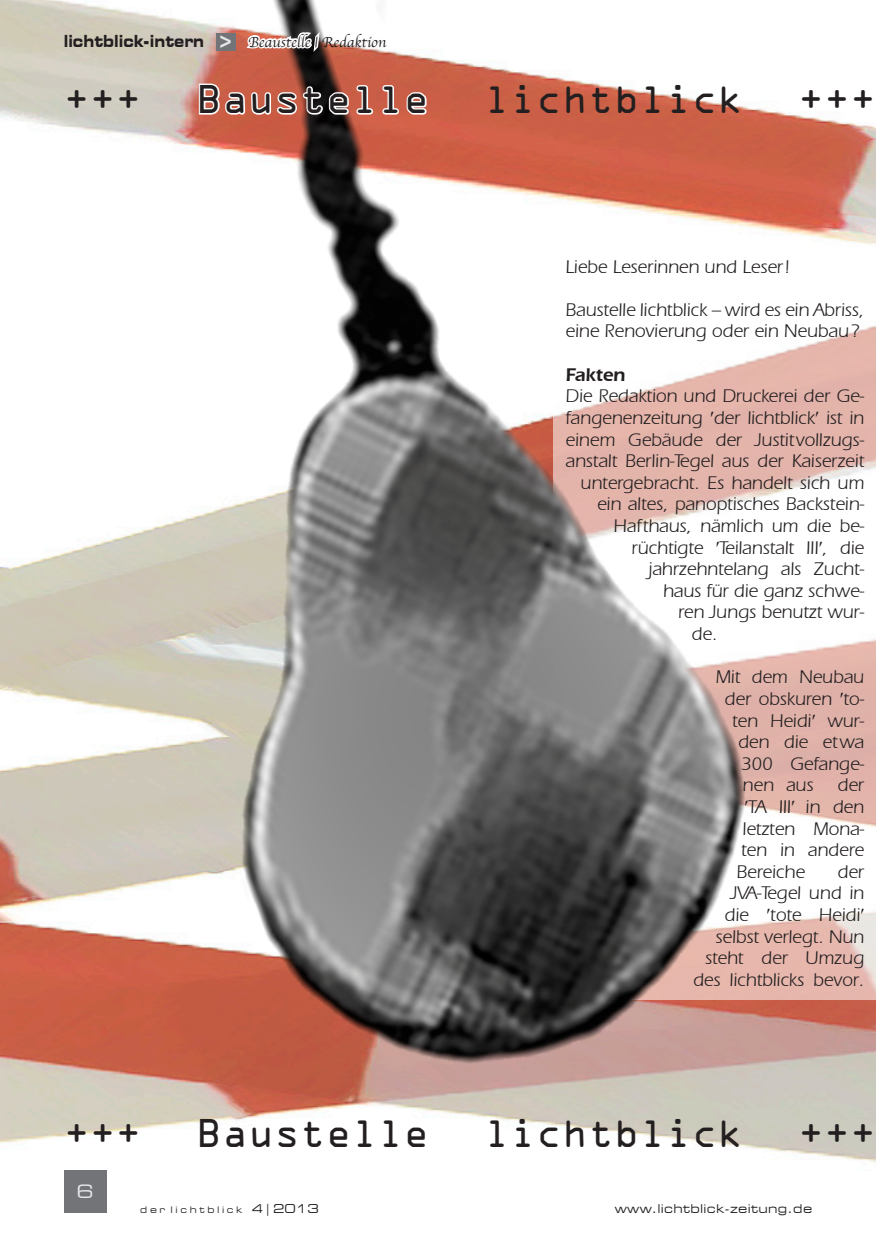
<style>
.page{position:relative;width:876px;height:1234px;background:#fff}
.page>*{position:absolute;margin:0;border:0;box-sizing:border-box;transform-origin:0 0}
.t1{font:36px "OCRA Std";color:#231f20}
.t2{font:18px/21.6px "Erwin Normal";color:#231f20}
.t3{font:700 18px "Erwin";color:#231f20}
.t4{font:expanded 18px "Square 721 BT";color:#e6e7e9}
.t5{font:700 expanded 16.5px "Square 721 BT";color:#231f20;scale:.82 1}
.t6{font:15px "Apple Chancery";color:#231f20}
.t7{font:expanded 12px "Square 721 BT";letter-spacing:.025em;color:#231f20}
.t8{font:expanded 9px "Square 721 BT";color:#231f20}
.s1{font-family:"Stencil Std";font-weight:400;font-stretch:normal;font-size:21px;color:#e6e7e9}
.s2{font-family:"Times New Roman"}
.s3{font-size:12px}
</style>
<div class="page">
<img style="left:0;top:0;width:876px;height:1213px">
<svg style="left:381px;top:84px;width:47px;height:33px"></svg>
<svg style="left:197px;top:0;width:177px;height:308px"></svg>
<p class="t5" style="left:64px;top:31px;width:206px">lichtblick-intern <span class="s1">&gt;</span></p>
<p class="t6" style="left:248px;top:33px;width:140px">Beaustelle | Redaktion</p>
<h1 class="t1" style="left:64px;top:83px;width:79px">+++</h1>
<h1 class="t1" style="left:196px;top:83px;width:235px">Baustelle</h1>
<h1 class="t1" style="left:484px;top:83px;width:261px">lichtblick</h1>
<h1 class="t1" style="left:798px;top:83px;width:79px">+++</h1>
<p class="t2" style="left:566px;top:255px;width:225px">Liebe Leserinnen und Leser!</p>
<p class="t2" style="left:566px;top:298px;width:300px">Baustelle lichtblick – wird es ein Abriss, eine Renovierung oder ein Neubau?</p>
<p class="t3" style="left:566px;top:363px;width:61px">Fakten</p>
<p class="t2" style="left:566px;top:385px;width:300px">Die Redaktion und Druckerei der Ge-</p>
<p class="t2" style="left:566px;top:406px;width:300px">fangenenzeitung <span class="s2">′</span>der lichtblick<span class="s2">′</span> ist in</p>
<p class="t2" style="left:566px;top:428px;width:300px">einem Gebäude der Justitvollzugs-</p>
<p class="t2" style="left:566px;top:450px;width:300px">anstalt Berlin-Tegel aus der Kaiserzeit</p>
<p class="t2" style="left:581px;top:471px;width:285px">untergebracht. Es handelt sich um</p>
<p class="t2" style="left:597px;top:493px;width:269px">ein altes, panoptisches Backstein-</p>
<p class="t2" style="left:614px;top:514px;width:252px">Hafthaus, nämlich um die be-</p>
<p class="t2" style="left:632px;top:536px;width:234px">rüchtigte <span class="s2">′</span>Teilanstalt III<span class="s2">′</span>, die</p>
<p class="t2" style="left:648px;top:558px;width:218px">jahrzehntelang als Zucht-</p>
<p class="t2" style="left:663px;top:579px;width:203px">haus für die ganz schwe-</p>
<p class="t2" style="left:678px;top:601px;width:188px">ren Jungs benutzt wur-</p>
<p class="t2" style="left:692px;top:622px;width:27px">de.</p>
<p class="t2" style="left:716px;top:666px;width:150px">Mit dem Neubau</p>
<p class="t2" style="left:725px;top:687px;width:141px">der obskuren <span class="s2">′</span>to-</p>
<p class="t2" style="left:732px;top:709px;width:134px">ten Heidi<span class="s2">′</span> wur-</p>
<p class="t2" style="left:738px;top:730px;width:128px">den die etwa</p>
<p class="t2" style="left:741px;top:752px;width:125px">300 Gefange-</p>
<p class="t2" style="left:743px;top:774px;width:72px">nen aus</p>
<p class="t2" style="left:837px;top:774px;width:28px">der</p>
<p class="t2" style="left:744px;top:795px;width:121px"><span class="s2">′</span>TA III<span class="s2">′</span> in den</p>
<p class="t2" style="left:743px;top:817px;width:123px">letzten Mona-</p>
<p class="t2" style="left:741px;top:838px;width:124px">ten in andere</p>
<p class="t2" style="left:737px;top:860px;width:70px">Bereiche</p>
<p class="t2" style="left:693px;top:860px;width:173px;text-align:right">der<br>JVA-Tegel und in<br>die <span class="s2">′</span>tote Heidi<span class="s2">′ </span>selbst verlegt. Nun steht der Umzug des lichtblicks bevor.</p>
<h1 class="t1" style="left:64px;top:1117px;width:79px">+++</h1>
<h1 class="t1" style="left:196px;top:1117px;width:235px">Baustelle</h1>
<h1 class="t1" style="left:484px;top:1117px;width:261px">lichtblick</h1>
<h1 class="t1" style="left:798px;top:1117px;width:79px">+++</h1>
<p class="t4" style="left:76px;top:1180px;width:19px">6</p>
<p class="t8" style="left:140px;top:1203px;width:180px">d e r l i c h t b l i c k <span class="s3">4| 2013</span></p>
<p class="t7" style="left:615px;top:1200px;width:199px">www.lichtblick-zeitung.de</p>
</div>
